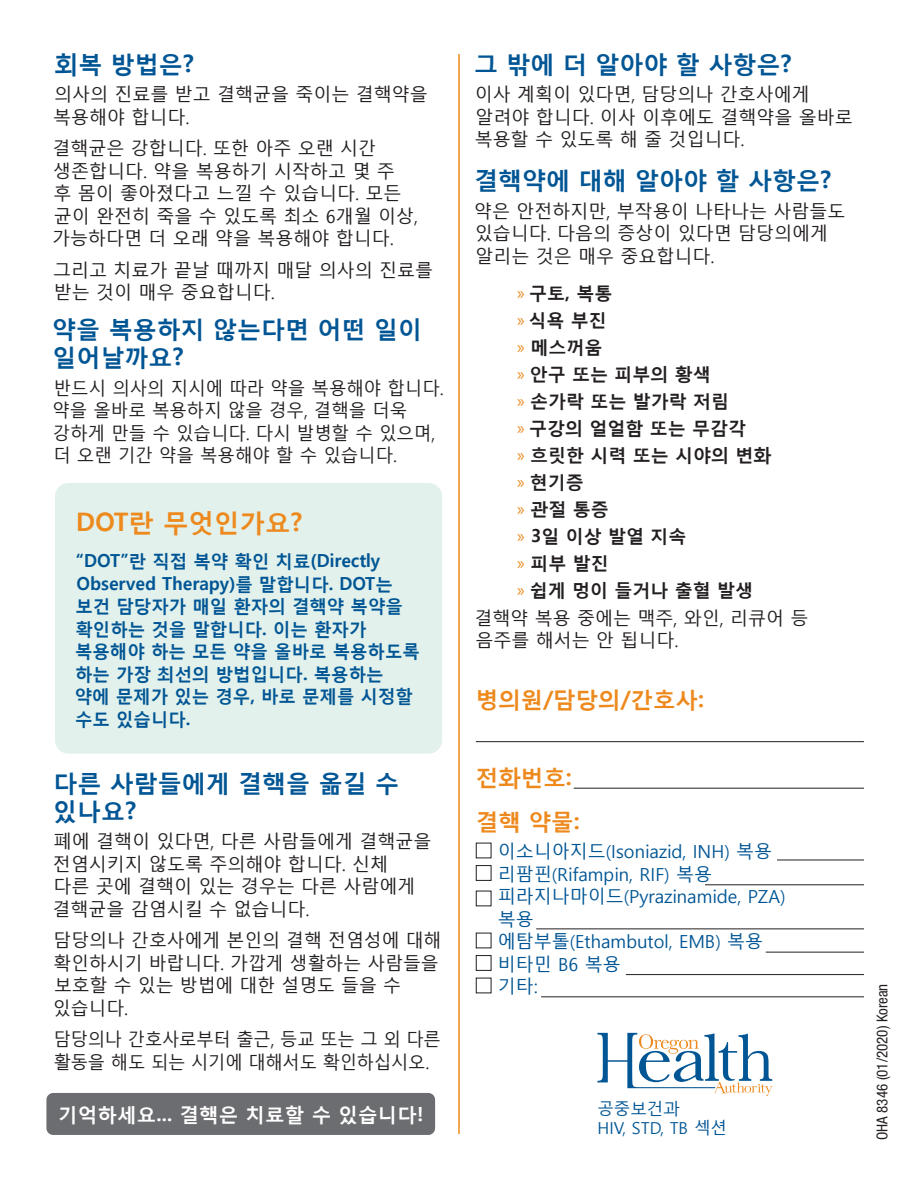
<style>
.page{position:relative;width:918px;height:1188px;background:#fff}
.page>*{position:absolute;margin:0;border:0;box-sizing:border-box;transform-origin:0 0}
.t1{font:700 25.5px "Malgun Gothic";color:#ed891d}
.t2{font:700 24px/28.5px "Malgun Gothic";color:#005594}
.t3{font:700 22.5px/44.2px "Malgun Gothic";color:#ed891d}
.t4{font:700 19.5px "Malgun Gothic";letter-spacing:.01em;color:#fff}
.t5{font:18px/22.5px "Malgun Gothic";color:#231f20}
.t6{font:700 18px/22.5px "Malgun Gothic";color:#005594}
.t7{font:18px/22.5px "Malgun Gothic";color:#005594}
.t8{font:700 18px/27px "Malgun Gothic";color:#231f20}
.t9{font:18px/22.5px "Malgun Gothic";color:#231f20;scale:.96 1}
.t10{font:16.5px/19.8px "Malgun Gothic";color:#005594}
.t11{font:condensed 15px "Helvetica Neue LT Std";color:#231f20}
.s1{font-family:"Myriad Pro";font-weight:400;color:#ed891d}
</style>
<div class="page">
<div style="left:55px;top:483px;width:387px;height:271px;background:#e2f1eb;border-radius:14px"></div>
<div style="left:476px;top:843px;width:15px;height:15px;border:1px solid #231f20"></div>
<div style="left:476px;top:865px;width:15px;height:16px;border:1px solid #231f20"></div>
<div style="left:476px;top:891px;width:15px;height:15px;border:1px solid #231f20"></div>
<div style="left:476px;top:933px;width:15px;height:15px;border:1px solid #231f20"></div>
<div style="left:476px;top:955px;width:15px;height:16px;border:1px solid #231f20"></div>
<div style="left:476px;top:978px;width:15px;height:15px;border:1px solid #231f20"></div>
<div style="left:46px;top:1093px;width:389px;height:42px;background:#6c6d70;border-radius:7px"></div>
<svg style="left:597px;top:1033px;width:175px;height:63px"></svg>
<hr style="left:458px;top:54px;width:2px;height:1080px;background:#ed891d">
<hr style="left:476px;top:741px;width:388px;height:1px;background:#231f20">
<hr style="left:574px;top:788px;width:290px;height:1px;background:#231f20">
<hr style="left:777px;top:860px;width:87px;height:1px;background:#231f20">
<hr style="left:705px;top:884px;width:159px;height:1px;background:#231f20">
<hr style="left:536px;top:928px;width:328px;height:1px;background:#231f20">
<hr style="left:766px;top:952px;width:98px;height:1px;background:#231f20">
<hr style="left:626px;top:974px;width:238px;height:1px;background:#231f20">
<hr style="left:541px;top:996px;width:323px;height:1px;background:#231f20">
<h2 class="t2" style="left:54px;top:50px;width:141px">회복 방법은?</h2>
<p class="t5" style="left:53px;top:84px;width:376px">의사의 진료를 받고 결핵균을 죽이는 결핵약을 복용해야 합니다.</p>
<p class="t5" style="left:52px;top:138px;width:367px">결핵균은 강합니다. 또한 아주 오랜 시간 생존합니다. 약을 복용하기 시작하고 몇 주<br>후 몸이 좋아졌다고 느낄 수 있습니다. 모든 균이 완전히 죽을 수 있도록 최소 6개월 이상, 가능하다면 더 오래 약을 복용해야 합니다.</p>
<p class="t5" style="left:53px;top:260px;width:382px">그리고 치료가 끝날 때까지 매달 의사의 진료를 받는 것이 매우 중요합니다.</p>
<h2 class="t2" style="left:52px;top:314px;width:371px">약을 복용하지 않는다면 어떤 일이 일어날까요?</h2>
<p class="t5" style="left:52px;top:377px;width:393px">반드시 의사의 지시에 따라 약을 복용해야 합니다. 약을 올바로 복용하지 않을 경우, 결핵을 더욱 강하게 만들 수 있습니다. 다시 발병할 수 있으며, 더 오랜 기간 약을 복용해야 할 수 있습니다.</p>
<h1 class="t1" style="left:76px;top:507px;width:228px">DOT란 무엇인가요?</h1>
<p class="t6" style="left:75px;top:550px;width:347px">“DOT”란 직접 복약 확인 치료(Directly<br>Observed Therapy)를 말합니다. DOT는 보건 담당자가 매일 환자의 결핵약 복약을 확인하는 것을 말합니다. 이는 환자가 복용해야 하는 모든 약을 올바로 복용하도록 하는 가장 최선의 방법입니다. 복용하는 약에 문제가 있는 경우, 바로 문제를 시정할 수도 있습니다.</p>
<h2 class="t2" style="left:53px;top:768px;width:347px">다른 사람들에게 결핵을 옮길 수 있나요?</h2>
<p class="t5" style="left:53px;top:831px;width:380px">폐에 결핵이 있다면, 다른 사람들에게 결핵균을 전염시키지 않도록 주의해야 합니다. 신체<br>다른 곳에 결핵이 있는 경우는 다른 사람에게 결핵균을 감염시킬 수 없습니다.</p>
<p class="t5" style="left:53px;top:930px;width:390px">담당의나 간호사에게 본인의 결핵 전염성에 대해 확인하시기 바랍니다. 가깝게 생활하는 사람들을 보호할 수 있는 방법에 대한 설명도 들을 수 있습니다.</p>
<p class="t9" style="left:54px;top:1029px;width:405px">담당의나 간호사로부터 출근, 등교 또는 그 외 다른 활동을 해도 되는 시기에 대해서도 확인하십시오.</p>
<h2 class="t2" style="left:474px;top:50px;width:319px">그 밖에 더 알아야 할 사항은?</h2>
<p class="t5" style="left:475px;top:84px;width:380px">이사 계획이 있다면, 담당의나 간호사에게 알려야 합니다. 이사 이후에도 결핵약을 올바로 복용할 수 있도록 해 줄 것입니다.</p>
<h2 class="t2" style="left:474px;top:166px;width:358px">결핵약에 대해 알아야 할 사항은?</h2>
<p class="t5" style="left:474px;top:200px;width:373px">약은 안전하지만, 부작용이 나타나는 사람들도 있습니다. 다음의 증상이 있다면 담당의에게 알리는 것은 매우 중요합니다.</p>
<p class="t8" style="left:517px;top:279px;width:256px"><span class="s1">»</span> 구토, 복통<br><span class="s1">»</span> 식욕 부진<br><span class="s1">»</span> 메스꺼움<br><span class="s1">»</span> 안구 또는 피부의 황색<br><span class="s1">»</span> 손가락 또는 발가락 저림<br><span class="s1">»</span> 구강의 얼얼함 또는 무감각<br><span class="s1">»</span> 흐릿한 시력 또는 시야의 변화 <span class="s1">»</span> 현기증<br><span class="s1">»</span> 관절 통증<br><span class="s1">»</span> 3일 이상 발열 지속<br><span class="s1">»</span> 피부 발진<br><span class="s1">»</span> 쉽게 멍이 들거나 출혈 발생</p>
<p class="t5" style="left:474px;top:608px;width:335px">결핵약 복용 중에는 맥주, 와인, 리큐어 등 음주를 해서는 안 됩니다.</p>
<p class="t3" style="left:476px;top:677px;width:230px">병의원/담당의/간호사:</p>
<p class="t3" style="left:476px;top:755px;width:105px">전화번호: 결핵 약물:</p>
<p class="t7" style="left:498px;top:841px;width:290px">이소니아지드(Isoniazid, INH) 복용 리팜핀(Rifampin, RIF) 복용 피라지나마이드(Pyrazinamide, PZA) 복용<br>에탐부톨(Ethambutol, EMB) 복용 비타민 B6 복용<br>기타:</p>
<p class="t4" style="left:58px;top:1103px;width:367px">기억하세요... 결핵은 치료할 수 있습니다!</p>
<p class="t10" style="left:597px;top:1099px;width:131px">공중보건과<br>HIV, STD, TB 섹션</p>
<p class="t11" style="left:873px;top:1140px;width:158px;rotate:-90deg">OHA 8346 (01/2020) Korean</p>
</div>
